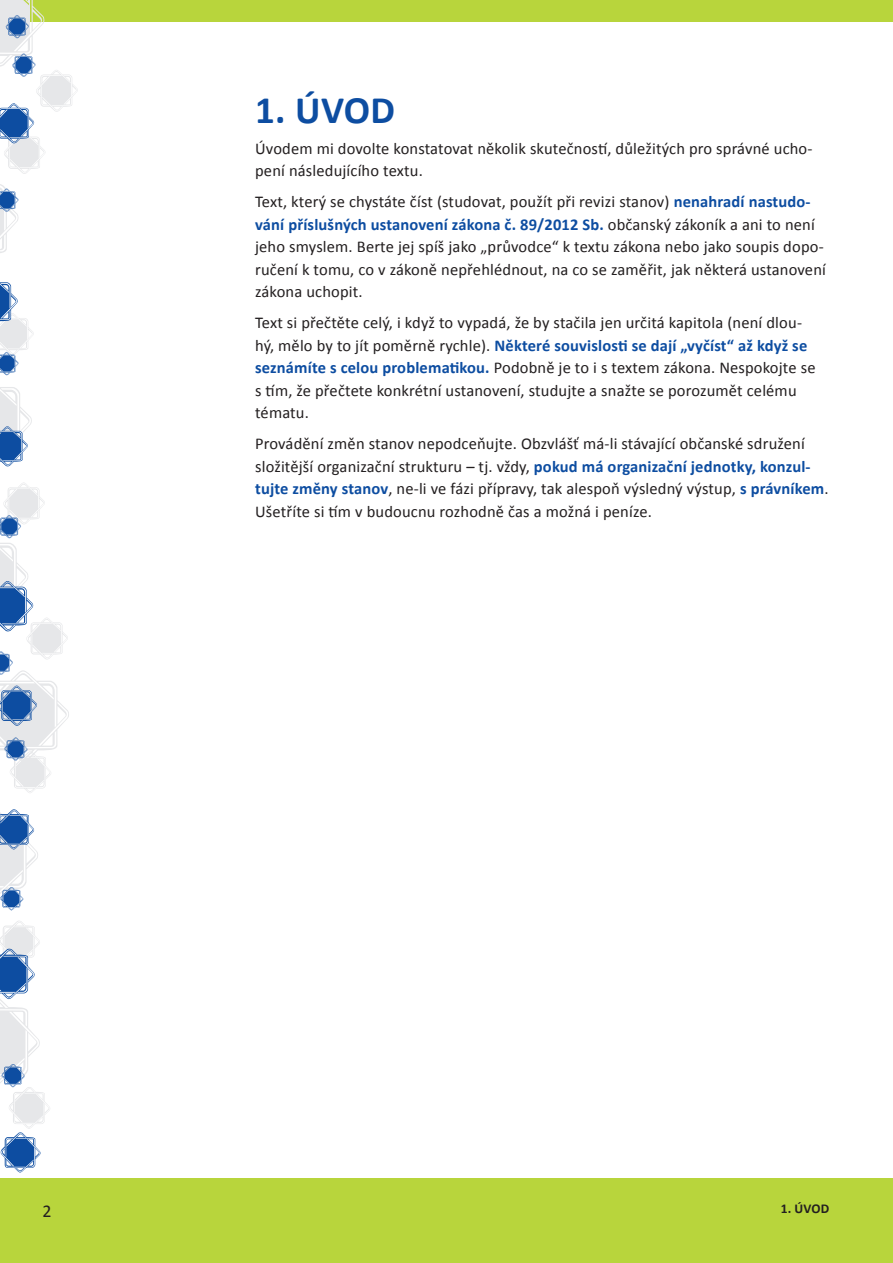
<style>
.page{position:relative;width:893px;height:1263px;background:#fff}
.page>*{position:absolute;margin:0;border:0;box-sizing:border-box;transform-origin:0 0}
.H1{font:700 39px "Calibri";color:#0d4da1}
.t1{font:18px "Calibri";color:#231f20}
.t2{font:16.5px/22.5px "Calibri";letter-spacing:.01em;color:#231f20}
.t3{font:700 13.5px "Calibri";color:#231f20}
.s1{font-weight:700;color:#0d4da1}
</style>
<div class="page">
<div style="left:0;top:0;width:893px;height:21px;background:#b8d53c"></div>
<svg style="left:0;top:0;width:78px;height:253px"></svg>
<svg style="left:0;top:282px;width:34px;height:185px"></svg>
<svg style="left:0;top:921px;width:50px;height:252px"></svg>
<svg style="left:0;top:482px;width:69px;height:311px"></svg>
<svg style="left:0;top:809px;width:38px;height:102px"></svg>
<div style="left:0;top:1178px;width:893px;height:85px;background:#b8d53c"></div>
<p class="H1" style="left:255px;top:85px;width:142px">1. ÚVOD</p>
<p class="t2" style="left:255px;top:137px;width:559px">Úvodem mi dovolte konstatovat několik skutečností, důležitých pro správné ucho&shy;pení následujícího textu.</p>
<p class="t2" style="left:255px;top:191px;width:572px">Text, který se chystáte číst (studovat, použít při revizi stanov) <span class="s1">nenahradí nastudo&shy;vání příslušných ustanovení zákona č. 89/2012 Sb.</span> občanský zákoník a ani to není jeho smyslem. Berte jej spíš jako „průvodce“ k textu zákona nebo jako soupis dopo&shy;ručení k tomu, co v zákoně nepřehlédnout, na co se zaměřit, jak některá ustanovení zákona uchopit.</p>
<p class="t2" style="left:255px;top:312px;width:562px">Text si přečtěte celý, i když to vypadá, že by stačila jen určitá kapitola (není dlou&shy;hý, mělo by to jít poměrně rychle). <span class="s1">Některé souvislosti se dají „vyčíst“ až když se seznámíte s celou problematikou.</span> Podobně je to i s textem zákona. Nespokojte se s tím, že přečtete konkrétní ustanovení, studujte a snažte se porozumět celému tématu.</p>
<p class="t2" style="left:255px;top:433px;width:575px">Provádění změn stanov nepodceňujte. Obzvlášť má-li stávající občanské sdružení složitější organizační strukturu – tj. vždy, <span class="s1">pokud má organizační jednotky, konzul&shy;tujte změny stanov</span>, ne-li ve fázi přípravy, tak alespoň výsledný výstup, <span class="s1">s právníkem</span>.<br>Ušetříte si tím v budoucnu rozhodně čas a možná i peníze.</p>
<p class="t1" style="left:43px;top:1199px;width:11px">2</p>
<p class="t3" style="left:781px;top:1200px;width:50px">1. ÚVOD</p>
</div>
